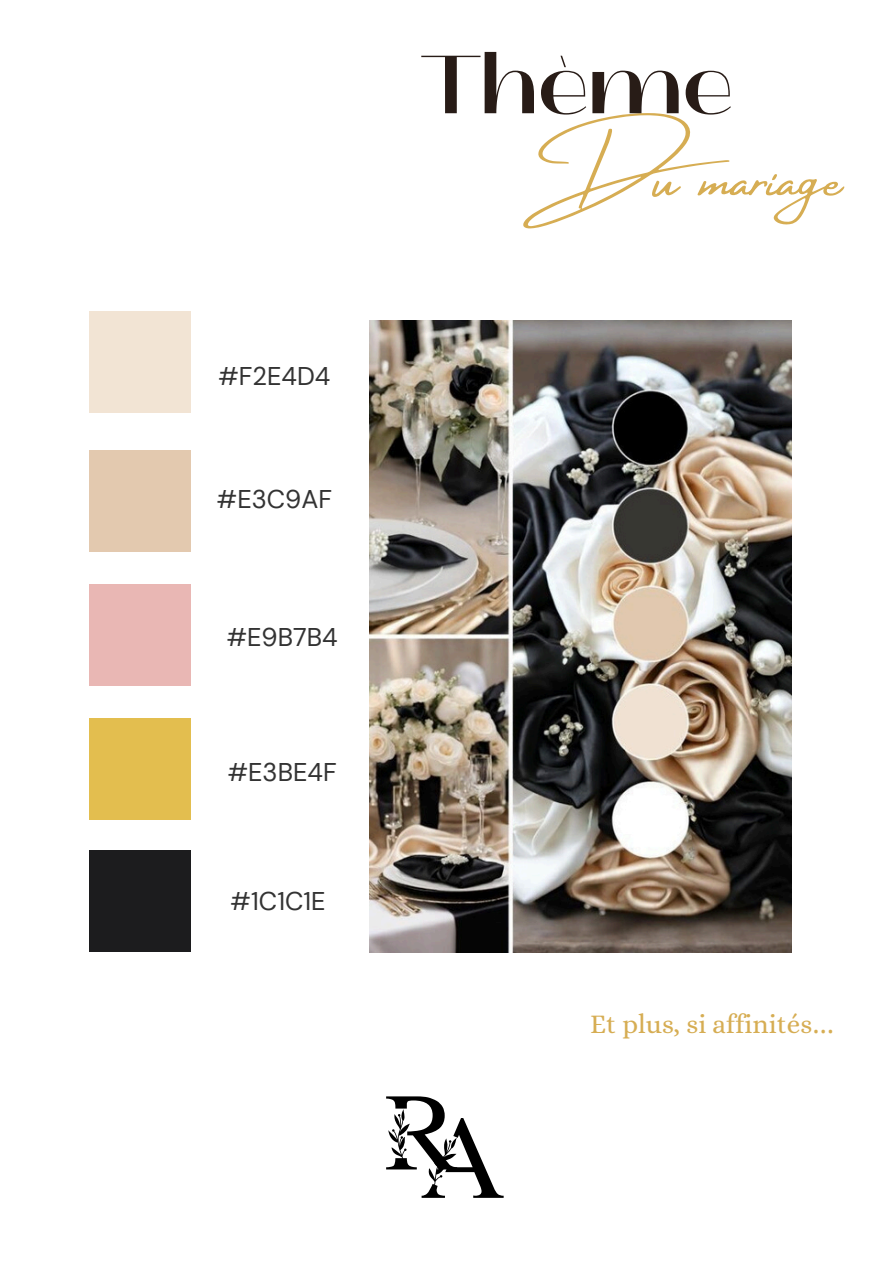
<style>
.page{position:relative;width:894px;height:1264px;background:#fff}
.page>*{position:absolute;margin:0;border:0;box-sizing:border-box;transform-origin:0 0}
.t1{font:700 82.5px "Mak";color:#281c17}
.t2{font:61.35px "Amsterdam Four";color:#d6ad53}
.t3{font:27px "Alice";color:#d6ad53}
.t4{font:25.65px "DM Sans";color:#333}
.s1{font-family:"Noto Sans Gurmukhi"}
</style>
<div class="page">
<svg style="left:386px;top:1096px;width:117px;height:101px"></svg>
<div style="left:89px;top:850px;width:101px;height:101px;background:#1c1c1e"></div>
<div style="left:89px;top:311px;width:101px;height:102px;background:#f2e4d4"></div>
<div style="left:89px;top:718px;width:101px;height:102px;background:#e3be4f"></div>
<div style="left:89px;top:450px;width:101px;height:101px;background:#e3c9af"></div>
<img style="left:370px;top:321px;width:420px;height:631px">
<div style="left:89px;top:584px;width:101px;height:101px;background:#e9b7b4"></div>
<p class="t4" style="left:218px;top:359px;width:114px">#F2E4D4</p>
<p class="t4" style="left:216px;top:482px;width:117px">#E3C9AF</p>
<p class="t4" style="left:226px;top:621px;width:113px">#E9B7B4</p>
<p class="t4" style="left:227px;top:755px;width:111px">#E3BE4F</p>
<p class="t4" style="left:230px;top:884px;width:97px">#1C1C1E</p>
<h2 class="t1" style="left:421px;top:50px;width:313px">Thème</h2>
<h1 class="t2" style="left:522px;top:145px;width:322px">Du mariage</h1>
<p class="t3" style="left:590px;top:1008px;width:245px">Et plus, si affinités<span class="s1">…</span></p>
</div>
